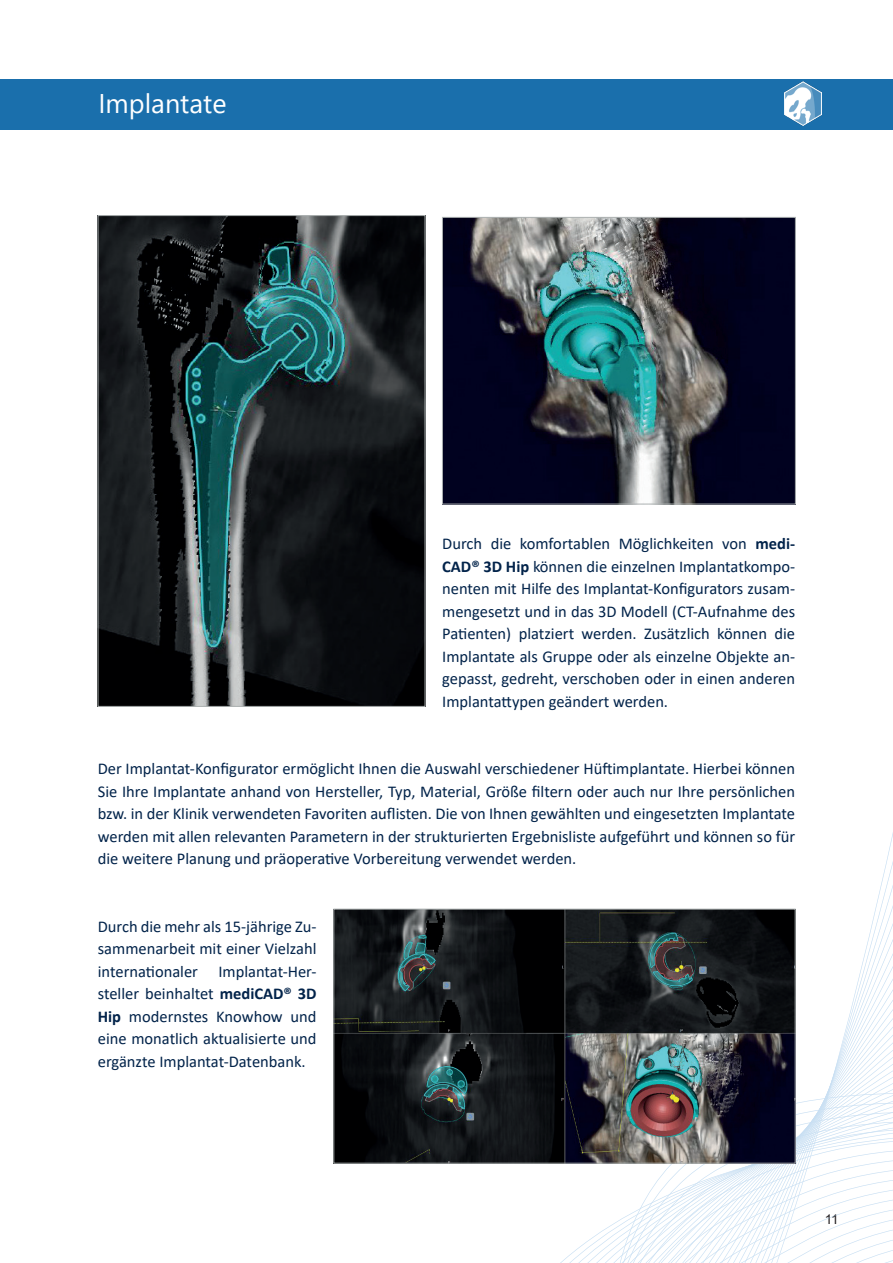
<style>
.page{position:relative;width:893px;height:1263px;background:#fff}
.page>*{position:absolute;margin:0;border:0;box-sizing:border-box;transform-origin:0 0}
.Überschrift_Header{font:27px "Segoe UI";color:#fff}
.Hectec_-_Fliestext{font:16.5px/22.5px "Calibri";color:#02234a;text-align:justify}
.t1{font:13.5px "Arial";color:#231f20}
.s1{font-weight:700}
</style>
<div class="page">
<div style="left:0;top:79px;width:893px;height:50px;background:#1a6fac"></div>
<img style="left:784px;top:82px;width:37px;height:43px">
<svg style="left:97px;top:642px;width:796px;height:621px"></svg>
<img style="left:444px;top:219px;width:350px;height:283px">
<div style="left:442px;top:217px;width:354px;height:287px;border:1px solid #aeb3b3"></div>
<img style="left:336px;top:911px;width:457px;height:250px">
<img style="left:100px;top:217px;width:323px;height:487px">
<p class="Überschrift_Header" style="left:98px;top:78px;width:130px">Implantate</p>
<p class="Hectec_-_Fliestext" style="left:442px;top:532px;width:354px">Durch die komfortablen Möglichkeiten von <span class="s1">medi-CAD® 3D Hip</span> können die einzelnen Implantatkompo&shy;nenten mit Hilfe des Implantat-Konfigurators zusam&shy;mengesetzt und in das 3D Modell (CT-Aufnahme des Patienten) platziert werden. Zusätzlich können die Implantate als Gruppe oder als einzelne Objekte an&shy;gepasst, gedreht, verschoben oder in einen anderen Implantattypen geändert werden.</p>
<p class="Hectec_-_Fliestext" style="left:98px;top:757px;width:699px">Der Implantat-Konfigurator ermöglicht Ihnen die Auswahl verschiedener Hüftimplantate. Hierbei können Sie Ihre Implantate anhand von Hersteller, Typ, Material, Größe filtern oder auch nur Ihre persönlichen bzw. in der Klinik verwendeten Favoriten auflisten. Die von Ihnen gewählten und eingesetzten Implantate werden mit allen relevanten Parametern in der strukturierten Ergebnisliste aufgeführt und können so für die weitere Planung und präoperative Vorbereitung verwendet werden.</p>
<p class="Hectec_-_Fliestext" style="left:98px;top:914px;width:220px">Durch die mehr als 15-jährige Zu&shy;sammenarbeit mit einer Vielzahl internationaler Implantat-Her&shy;steller beinhaltet <span class="s1">mediCAD® 3D Hip</span> modernstes Knowhow und eine monatlich aktualisierte und ergänzte Implantat-Datenbank.</p>
<p class="t1" style="left:825px;top:1210px;width:16px">11</p>
</div>
